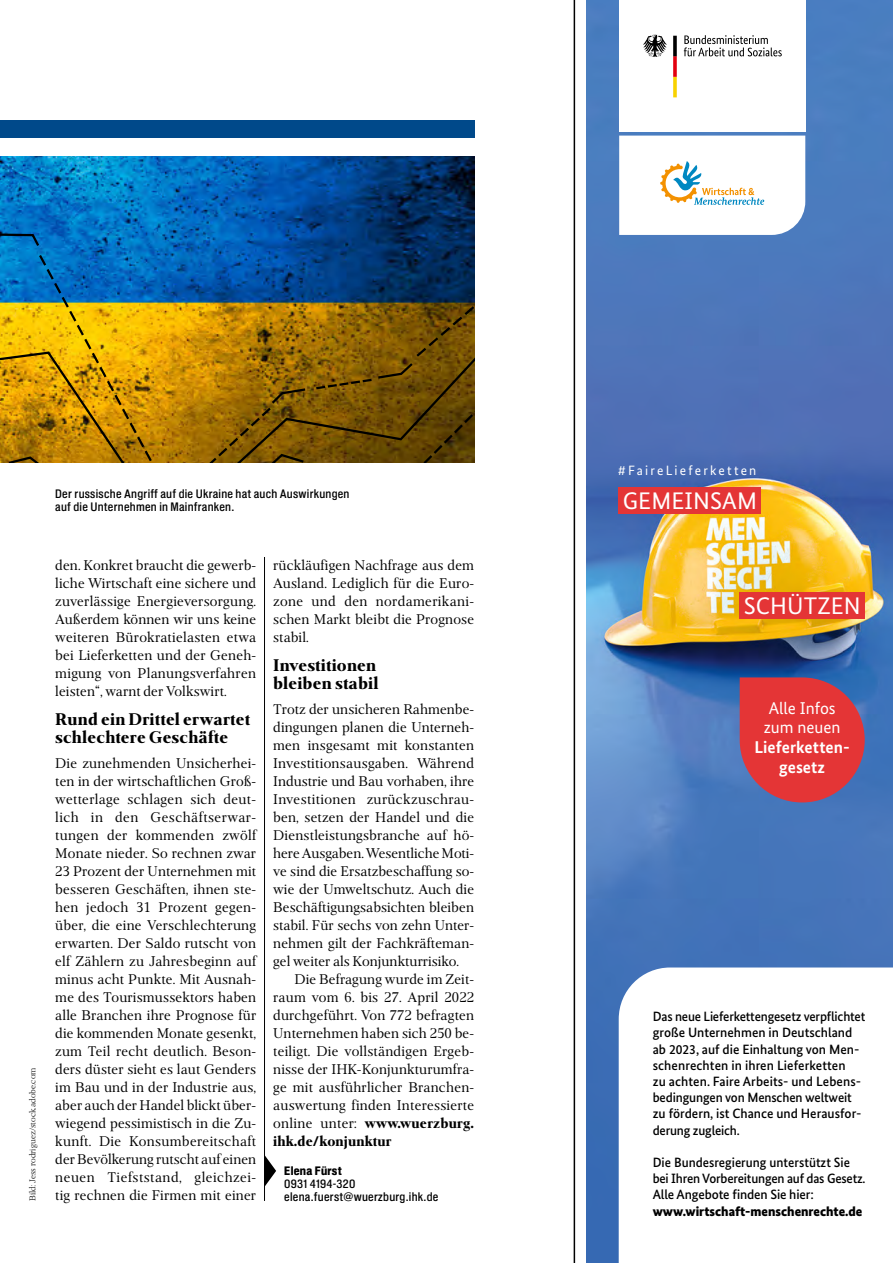
<style>
.page{position:relative;width:893px;height:1263px;background:#fff}
.page>*{position:absolute;margin:0;border:0;box-sizing:border-box;transform-origin:0 0}
.t1{font:24px "Bundes Sans";letter-spacing:.005em;color:#fff}
.WiM_Zwiti{font:800 18px/18px "Frontis";letter-spacing:.01em;color:#000}
.t2{font:700 17.1px/19.6px "Bundes Sans";letter-spacing:.005em;color:#fff;text-align:center}
.WiM_Gtx_OHNE_Einzug{font:15px/18px "Frontis";letter-spacing:.01em;color:#000;text-align:justify}
.WiM_Gtx_Einzug{font:15px/18px "Frontis";letter-spacing:.015em;color:#000;text-align:justify}
.t3{font:500 13.5px/16.2px "Bundes Sans";color:#000}
.t4{font:13.5px "Bundes Sans";letter-spacing:.16em;color:#fff}
.WiM_BU{font:12px/12.8px "Shapiro Pro 52 Middle";letter-spacing:.02em;color:#000}
.WiM_Info_Hinweis{font:12px/12.8px "Shapiro Pro 52 Middle";letter-spacing:.02em;color:#000}
.t5{font:300 9px "Frontis";color:#000}
.s1{font-weight:800}
.s2{font-family:"Shapiro Pro 82 Super";font-weight:800}
.s3{font-weight:400}
.s4{font-weight:900}
</style>
<div class="page">
<img style="left:587px;top:0;width:306px;height:1263px">
<div style="left:619px;top:487px;width:142px;height:27px;background:#e43536"></div>
<div style="left:740px;top:592px;width:125px;height:27px;background:#e43536"></div>
<svg style="left:619px;top:967px;width:274px;height:296px"></svg>
<svg style="left:740px;top:677px;width:125px;height:125px;background:#c83f4b"></svg>
<div style="left:619px;top:0;width:186px;height:131px;background:#fff"></div>
<svg style="left:684px;top:35px;width:98px;height:21px"></svg>
<svg style="left:643px;top:35px;width:24px;height:22px"></svg>
<svg style="left:673px;top:36px;width:4px;height:61px"></svg>
<svg style="left:619px;top:136px;width:186px;height:99px"></svg>
<hr style="left:574px;top:0;width:1px;height:1263px;background:#000">
<div style="left:0;top:120px;width:474px;height:18px;background:#00498a"></div>
<svg style="left:0;top:156px;width:474px;height:62px;background:#025da5"></svg>
<svg style="left:0;top:218px;width:474px;height:244px;background:#6c6938"></svg>
<hr style="left:264px;top:557px;width:1px;height:644px;background:#000">
<svg style="left:265px;top:1155px;width:11px;height:31px"></svg>
<p class="WiM_BU" style="left:55px;top:488px;width:296px">Der russische Angriff auf die Ukraine hat auch Auswirkungen auf die Unternehmen in Mainfranken.</p>
<p class="t5" style="left:27px;top:1201px;width:135px;rotate:-90deg">Bild: Jess rodriguez/stock.adobe.com</p>
<p class="WiM_Gtx_OHNE_Einzug" style="left:55px;top:556px;width:202px">den. Konkret braucht die gewerb&shy;liche Wirtschaft eine sichere und zuverlässige Energieversorgung.<br>Außerdem können wir uns keine weiteren Bürokratielasten etwa bei Lieferketten und der Geneh&shy;migung von Planungsverfahren leisten“, warnt der Volkswirt.</p>
<p class="WiM_Zwiti" style="left:55px;top:710px;width:196px">Rund ein Drittel erwartet schlechtere Geschäfte</p>
<p class="WiM_Gtx_OHNE_Einzug" style="left:55px;top:754px;width:203px">Die zunehmenden Unsicherhei&shy;ten in der wirtschaftlichen Groß&shy;wetterlage schlagen sich deut&shy;lich in den Geschäftserwar&shy;tungen der kommenden zwölf Monate nieder. So rechnen zwar 23 Prozent der Unternehmen mit besseren Geschäften, ihnen ste&shy;hen jedoch 31 Prozent gegen&shy;über, die eine Verschlechterung erwarten. Der Saldo rutscht von elf Zählern zu Jahresbeginn auf minus acht Punkte. Mit Ausnah&shy;me des Tourismussektors haben alle Branchen ihre Prognose für die kommenden Monate gesenkt, zum Teil recht deutlich. Beson&shy;ders düster sieht es laut Genders im Bau und in der Industrie aus, aber auch der Handel blickt über&shy;wiegend pessimistisch in die Zu&shy;kunft. Die Konsumbereitschaft der Bevölkerung rutscht auf einen neuen Tiefststand, gleichzei&shy;tig rechnen die Firmen mit einer</p>
<p class="WiM_Gtx_OHNE_Einzug" style="left:273px;top:556px;width:202px">rückläufigen Nachfrage aus dem Ausland. Lediglich für die Euro&shy;zone und den nordamerikani&shy;schen Markt bleibt die Prognose stabil.</p>
<p class="WiM_Zwiti" style="left:273px;top:656px;width:107px">Investitionen bleiben stabil</p>
<p class="WiM_Gtx_OHNE_Einzug" style="left:273px;top:700px;width:202px">Trotz der unsicheren Rahmenbe&shy;dingungen planen die Unterneh&shy;men insgesamt mit konstanten Investitionsausgaben. Während Industrie und Bau vorhaben, ihre Investitionen zurückzuschrau&shy;ben, setzen der Handel und die Dienstleistungsbranche auf hö&shy;here Ausgaben. Wesentliche Moti&shy;ve sind die Ersatzbeschaffung so&shy;wie der Umweltschutz. Auch die Beschäftigungsabsichten bleiben stabil. Für sechs von zehn Unter&shy;nehmen gilt der Fachkräfteman&shy;gel weiter als Konjunkturrisiko.</p>
<p class="WiM_Gtx_Einzug" style="left:273px;top:970px;width:203px;text-indent:21px">Die Befragung wurde im Zeit&shy;raum vom 6. bis 27. April 2022 durchgeführt. Von 772 befragten Unternehmen haben sich 250 be&shy;teiligt. Die vollständigen Ergeb&shy;nisse der IHK-Konjunkturumfra&shy;ge mit ausführlicher Branchen&shy;auswertung finden Interessierte online unter: <span class="s1">www.wuerzburg. ihk.de/konjunktur</span></p>
<p class="WiM_Info_Hinweis" style="left:284px;top:1165px;width:156px"><span class="s2">Elena Fürst<br></span>0931 4194-320 elena.fuerst@wuerzburg.ihk.de</p>
<p class="t4" style="left:618px;top:463px;width:140px">#FaireLieferketten</p>
<p class="t1" style="left:623px;top:486px;width:136px">GEMEINSAM</p>
<p class="t1" style="left:744px;top:591px;width:119px">SCHÜTZEN</p>
<p class="t2" style="left:755px;top:698px;width:97px"><span class="s3">Alle Infos zum neuen<br></span>Lieferketten&shy;gesetz</p>
<p class="t3" style="left:653px;top:1008px;width:214px">Das neue Lieferkettengesetz verpflichtet große Unternehmen in Deutschland ab 2023, auf die Einhaltung von Men&shy;schenrechten in ihren Lieferketten<br>zu achten. Faire Arbeits- und Lebens&shy;bedingungen von Menschen weltweit zu fördern, ist Chance und Herausfor&shy;derung zugleich.</p>
<p class="t3" style="left:653px;top:1154px;width:214px">Die Bundesregierung unterstützt Sie bei Ihren Vorbereitungen auf das Gesetz.<br>Alle Angebote finden Sie hier: <span class="s4">www.wirtschaft-menschenrechte.de</span></p>
</div>
